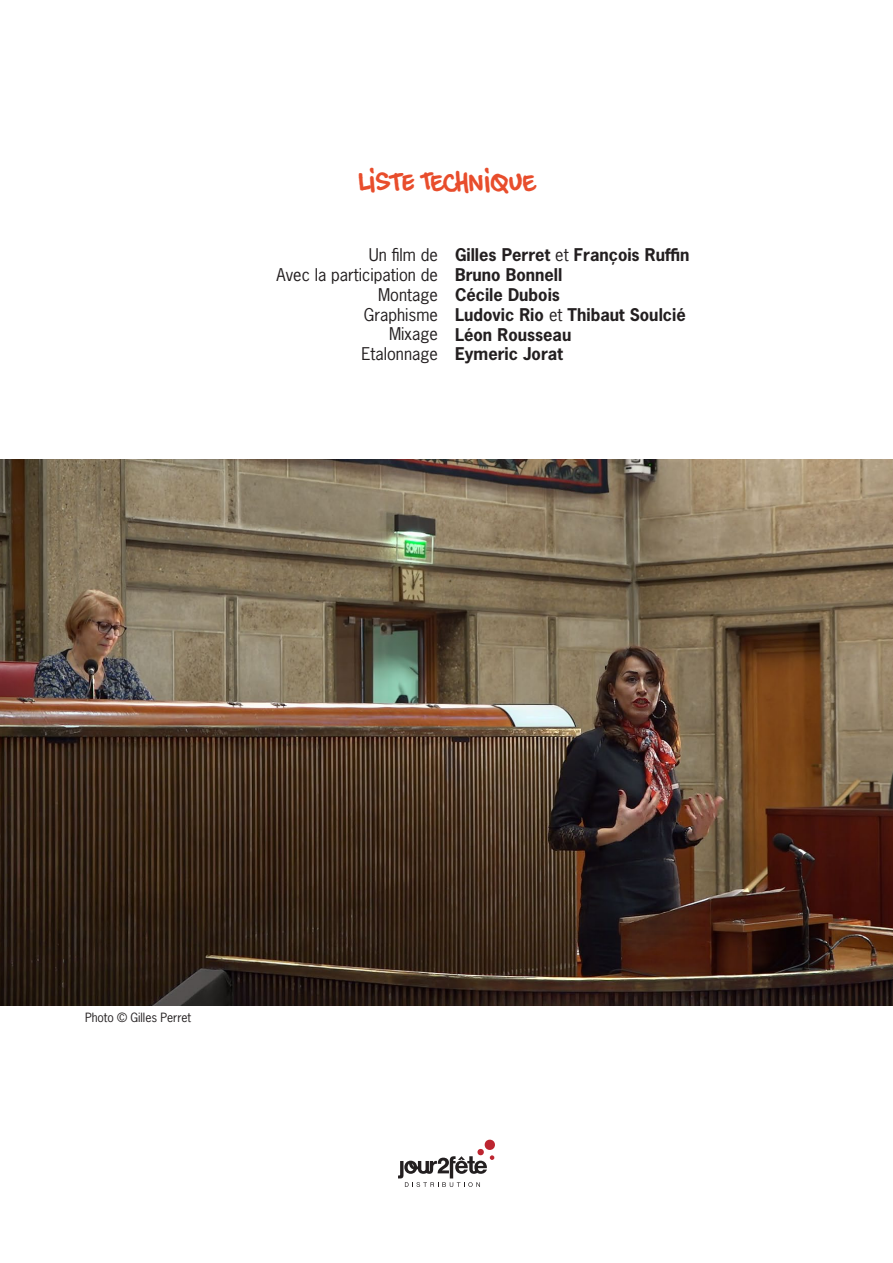
<style>
.page{position:relative;width:893px;height:1263px;background:#fff}
.page>*{position:absolute;margin:0;border:0;box-sizing:border-box;transform-origin:0 0}
.t1{font:700 24.75px "Soulcie Texte";color:#e84d2c}
.t2{font:700 16.5px/19.8px "News Gothic NDC";color:#231f20}
.t3{font:16.5px/19.8px "News Gothic NDC";color:#231f20;text-align:right}
.t4{font:12px "News Gothic NDC";letter-spacing:-.005em;color:#231f20}
.s1{font-weight:400}
</style>
<div class="page">
<img style="left:0;top:459px;width:893px;height:547px">
<div style="left:485px;top:1140px;width:10px;height:10px;background:#bd2530;border-radius:50%"></div>
<div style="left:477px;top:1149px;width:7px;height:6px;background:#bd2530;border-radius:50%"></div>
<svg style="left:398px;top:1155px;width:96px;height:32px"></svg>
<h1 class="t1" style="left:358px;top:163px;width:178px">LISTE TECHNIQUE</h1>
<p class="t3" style="left:277px;top:245px;width:163px">Un film de<br>Avec la participation de<br>Montage<br>Graphisme<br>Mixage<br>Etalonnage</p>
<p class="t2" style="left:455px;top:245px;width:236px">Gilles Perret <span class="s1">et</span> François Ruffin<br>Bruno Bonnell<br>Cécile Dubois<br>Ludovic Rio <span class="s1">et</span> Thibaut Soulcié<br>Léon Rousseau<br>Eymeric Jorat</p>
<p class="t4" style="left:85px;top:1009px;width:108px">Photo © Gilles Perret</p>
</div>
